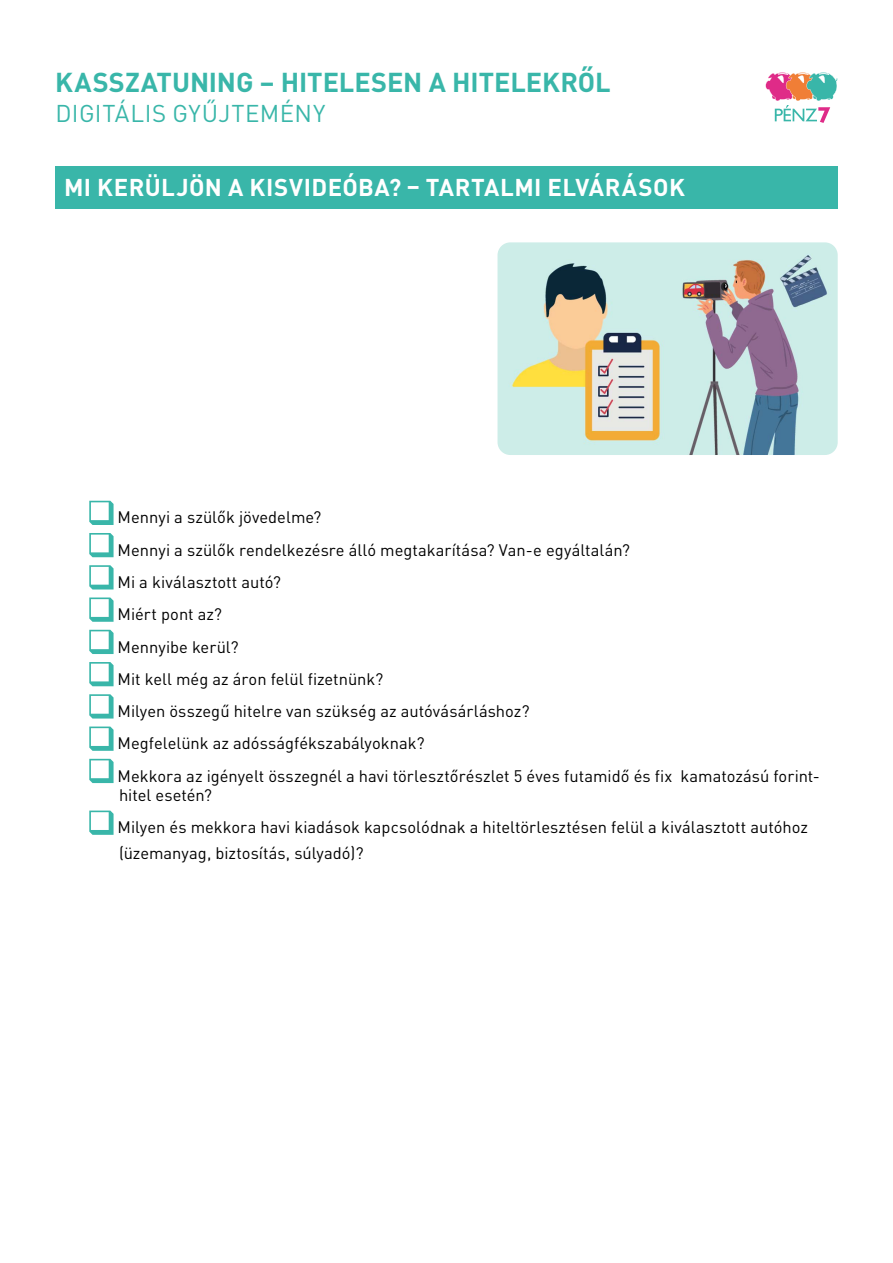
<style>
.page{position:relative;width:893px;height:1263px;background:#fff}
.page>*{position:absolute;margin:0;border:0;box-sizing:border-box;transform-origin:0 0}
.t1{font:700 27px "DIN Pro";color:#39b6a9}
.t2{font:700 24px "DIN Pro";letter-spacing:.015em;color:#fff}
.t3{font:24px "DIN Pro";letter-spacing:.015em;color:#39b6a9}
.t4{font:16.5px/32.2px "DIN Pro";color:#000}
</style>
<div class="page">
<svg style="left:765px;top:72px;width:73px;height:51px"></svg>
<svg style="left:89px;top:501px;width:25px;height:24px"></svg>
<svg style="left:89px;top:533px;width:25px;height:24px"></svg>
<svg style="left:89px;top:565px;width:25px;height:24px"></svg>
<svg style="left:89px;top:597px;width:25px;height:25px"></svg>
<svg style="left:89px;top:630px;width:25px;height:24px"></svg>
<svg style="left:89px;top:662px;width:25px;height:24px"></svg>
<svg style="left:89px;top:694px;width:25px;height:24px"></svg>
<svg style="left:89px;top:726px;width:25px;height:25px"></svg>
<svg style="left:89px;top:759px;width:25px;height:24px"></svg>
<svg style="left:89px;top:810px;width:25px;height:25px"></svg>
<div style="left:55px;top:166px;width:783px;height:42px;background:#39b6a9"></div>
<img style="left:497px;top:242px;width:341px;height:213px">
<h1 class="t1" style="left:55px;top:59px;width:557px">KASSZATUNING – HITELESEN A HITELEKRŐL</h1>
<h2 class="t3" style="left:56px;top:94px;width:271px">DIGITÁLIS GYŰJTEMÉNY</h2>
<h2 class="t2" style="left:64px;top:167px;width:622px">MI KERÜLJÖN A KISVIDEÓBA? – TARTALMI ELVÁRÁSOK</h2>
<p class="t4" style="left:118px;top:500px;width:704px">Mennyi a szülők jövedelme?<br>Mennyi a szülők rendelkezésre álló megtakarítása? Van-e egyáltalán?<br>Mi a kiválasztott autó?<br>Miért pont az?<br>Mennyibe kerül?<br>Mit kell még az áron felül fizetnünk?<br>Milyen összegű hitelre van szükség az autóvásárláshoz?<br>Megfelelünk az adósságfékszabályoknak?<br>Mekkora az igényelt összegnél a havi törlesztőrészlet 5 éves futamidő és fix kamatozású forint-</p>
<p class="t4" style="left:118px;top:777px;width:692px">hitel esetén?<br>Milyen és mekkora havi kiadások kapcsolódnak a hiteltörlesztésen felül a kiválasztott autóhoz</p>
<p class="t4" style="left:119px;top:835px;width:246px">(üzemanyag, biztosítás, súlyadó)?</p>
</div>
